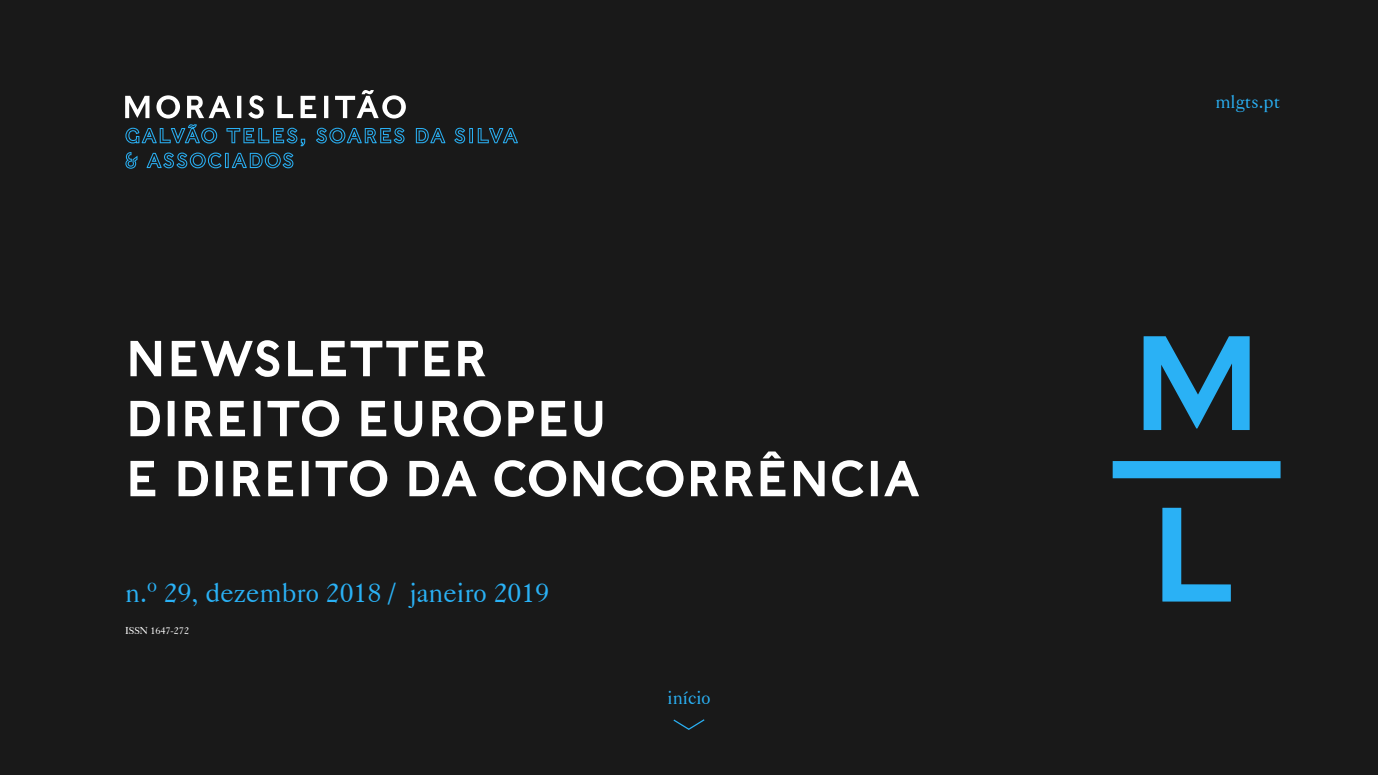
<style>
.page{position:relative;width:1378px;height:775px;background:#191919}
.page>*{position:absolute;margin:0;border:0;box-sizing:border-box;transform-origin:0 0}
.t1{font:50px/60px "Caslons Egyptian";color:#fff}
.t2{font:27.5px "Caslon 540 BT";color:#2ab1f5}
.t3{font:18.75px "Caslon 540 BT";color:#2ab1f5}
.t4{font:10px "Caslon 540 BT";color:#fff}
</style>
<div class="page">
<svg style="left:125px;top:90px;width:281px;height:56px"></svg>
<svg style="left:416px;top:128px;width:29px;height:15px"></svg>
<svg style="left:454px;top:128px;width:64px;height:16px"></svg>
<svg style="left:147px;top:153px;width:146px;height:15px"></svg>
<svg style="left:125px;top:152px;width:12px;height:17px"></svg>
<svg style="left:1143px;top:336px;width:106px;height:94px"></svg>
<svg style="left:1162px;top:508px;width:69px;height:94px"></svg>
<div style="left:1112px;top:461px;width:168px;height:17px;background:#2ab1f5"></div>
<svg style="left:673px;top:719px;width:32px;height:11px"></svg>
<p class="t1" style="left:125px;top:328px;width:796px">NEWSLETTER<br>DIREITO EUROPEU<br>E DIREITO DA CONCORRÊNCIA</p>
<p class="t2" style="left:125px;top:576px;width:426px">n.º 29, dezembro 2018 / janeiro 2019</p>
<p class="t4" style="left:125px;top:624px;width:65px">ISSN 1647-272</p>
<p class="t3" style="left:667px;top:686px;width:44px">início</p>
<p class="t3" style="left:1215px;top:90px;width:67px">mlgts.pt</p>
</div>
